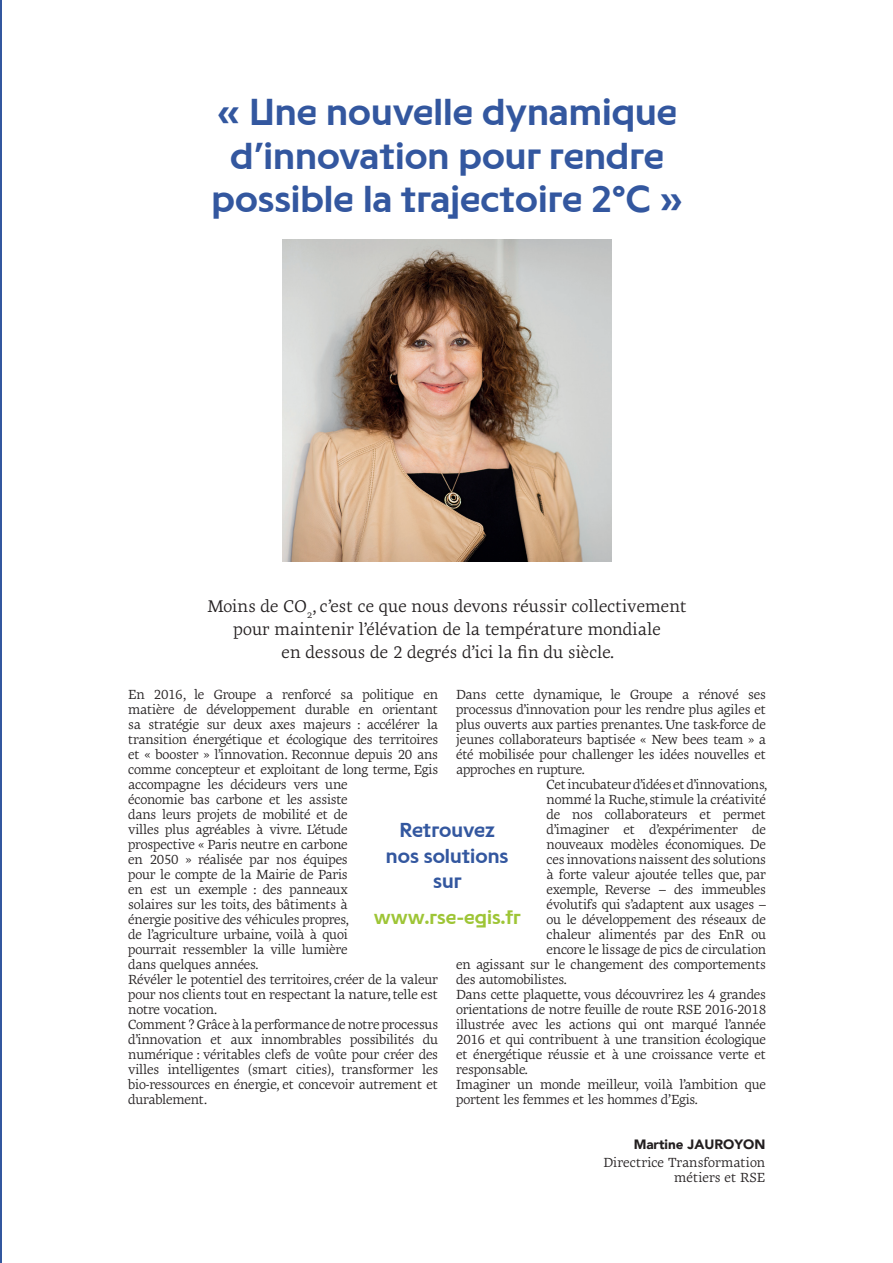
<style>
.page{position:relative;width:893px;height:1263px;background:#fff}
.page>*{position:absolute;margin:0;border:0;box-sizing:border-box;transform-origin:0 0}
.t1{font:39px/43.5px "Programme Bold Alt";color:#33579f;text-align:center}
.t2{font:21px/25.5px "Programme Bold Alt";color:#33579f;text-align:center}
.t3{font:20.25px "Programme Bold Alt";color:#9ec536}
.t4{font:17.25px/23px "Geneo Pro";color:#231f20;text-align:center}
.t5{font:13.5px/15px "Geneo Pro";letter-spacing:-.02em;color:#231f20}
.t6{font:13.5px/15px "Geneo Pro";color:#231f20;text-align:right}
.t7{font:900 13.5px "Avenir";color:#231f20}
</style>
<div class="page">
<img style="left:283px;top:239px;width:329px;height:323px">
<hr style="left:0;top:0;width:1px;height:1263px;background:#33579f">
<h1 class="t1" style="left:212px;top:91px;width:473px">« Une nouvelle dynamique d’innovation pour rendre possible la trajectoire 2°C »</h1>
<p class="t4" style="left:207px;top:593px;width:481px">Moins de CO<sub>2</sub>, c’est ce que nous devons réussir collectivement pour maintenir l’élévation de la température mondiale<br>en dessous de 2 degrés d’ici la fin du siècle.</p>
<p class="t5" style="left:128px;top:686px;width:311px">En 2016, le Groupe a renforcé sa politique en matière de développement durable en orientant sa stratégie sur deux axes majeurs : accélérer la transition énergétique et écologique des territoires et « booster » l’innovation. Reconnue depuis 20 ans comme concepteur et exploitant de long terme, Egis accompagne les décideurs vers une<br>économie bas carbone et les assiste<br>dans leurs projets de mobilité et de<br>villes plus agréables à vivre. L’étude<br>prospective « Paris neutre en carbone<br>en 2050 » réalisée par nos équipes<br>pour le compte de la Mairie de Paris<br>en est un exemple : des panneaux<br>solaires sur les toits, des bâtiments à<br>énergie positive des véhicules propres,<br>de l’agriculture urbaine, voilà à quoi<br>pourrait ressembler la ville lumière<br>dans quelques années.<br>Révéler le potentiel des territoires, créer de la valeur pour nos clients tout en respectant la nature, telle est notre vocation.<br>Comment ? Grâce à la performance de notre processus d’innovation et aux innombrables possibilités du numérique : véritables clefs de voûte pour créer des villes intelligentes (smart cities), transformer les bio-ressources en énergie, et concevoir autrement et durablement.</p>
<p class="t5" style="left:456px;top:686px;width:311px">Dans cette dynamique, le Groupe a rénové ses</p>
<p class="t5" style="left:456px;top:701px;width:311px">processus d’innovation pour les rendre plus agiles et</p>
<p class="t5" style="left:456px;top:716px;width:311px">plus ouverts aux parties prenantes. Une task-force de</p>
<p class="t5" style="left:456px;top:731px;width:311px">jeunes collaborateurs baptisée « New bees team » a</p>
<p class="t5" style="left:456px;top:746px;width:311px">été mobilisée pour challenger les idées nouvelles et</p>
<p class="t5" style="left:456px;top:761px;width:130px">approches en rupture.</p>
<p class="t5" style="left:547px;top:776px;width:223px">Cet incubateur d’idées et d’innovations,</p>
<p class="t5" style="left:547px;top:791px;width:221px">nommé la Ruche, stimule la créativité</p>
<p class="t5" style="left:547px;top:806px;width:221px">de nos collaborateurs et permet</p>
<p class="t5" style="left:547px;top:821px;width:221px">d’imaginer et d’expérimenter de</p>
<p class="t5" style="left:547px;top:836px;width:221px">nouveaux modèles économiques. De</p>
<p class="t5" style="left:547px;top:851px;width:221px">ces innovations naissent des solutions</p>
<p class="t5" style="left:547px;top:866px;width:221px">à forte valeur ajoutée telles que, par</p>
<p class="t5" style="left:547px;top:881px;width:221px">exemple, Reverse – des immeubles</p>
<p class="t5" style="left:547px;top:896px;width:221px">évolutifs qui s’adaptent aux usages –</p>
<p class="t5" style="left:547px;top:911px;width:221px">ou le développement des réseaux de</p>
<p class="t5" style="left:547px;top:926px;width:221px">chaleur alimentés par des EnR ou</p>
<p class="t5" style="left:547px;top:941px;width:221px">encore le lissage de pics de circulation</p>
<p class="t5" style="left:456px;top:956px;width:311px">en agissant sur le changement des comportements</p>
<p class="t5" style="left:456px;top:971px;width:112px">des automobilistes.</p>
<p class="t5" style="left:456px;top:986px;width:311px">Dans cette plaquette, vous découvrirez les 4 grandes</p>
<p class="t5" style="left:456px;top:1001px;width:311px">orientations de notre feuille de route RSE 2016-2018</p>
<p class="t5" style="left:456px;top:1016px;width:311px">illustrée avec les actions qui ont marqué l’année</p>
<p class="t5" style="left:456px;top:1031px;width:311px">2016 et qui contribuent à une transition écologique</p>
<p class="t5" style="left:456px;top:1046px;width:311px">et énergétique réussie et à une croissance verte et</p>
<p class="t5" style="left:456px;top:1061px;width:74px">responsable.</p>
<p class="t5" style="left:456px;top:1076px;width:311px">Imaginer un monde meilleur, voilà l’ambition que</p>
<p class="t5" style="left:456px;top:1091px;width:244px">portent les femmes et les hommes d’Egis.</p>
<h2 class="t2" style="left:386px;top:818px;width:124px">Retrouvez nos solutions sur</h2>
<h3 class="t3" style="left:374px;top:907px;width:148px">www.rse-egis.fr</h3>
<p class="t7" style="left:634px;top:1133px;width:133px">Martine JAUROYON</p>
<p class="t6" style="left:603px;top:1154px;width:163px">Directrice Transformation métiers et RSE</p>
</div>
